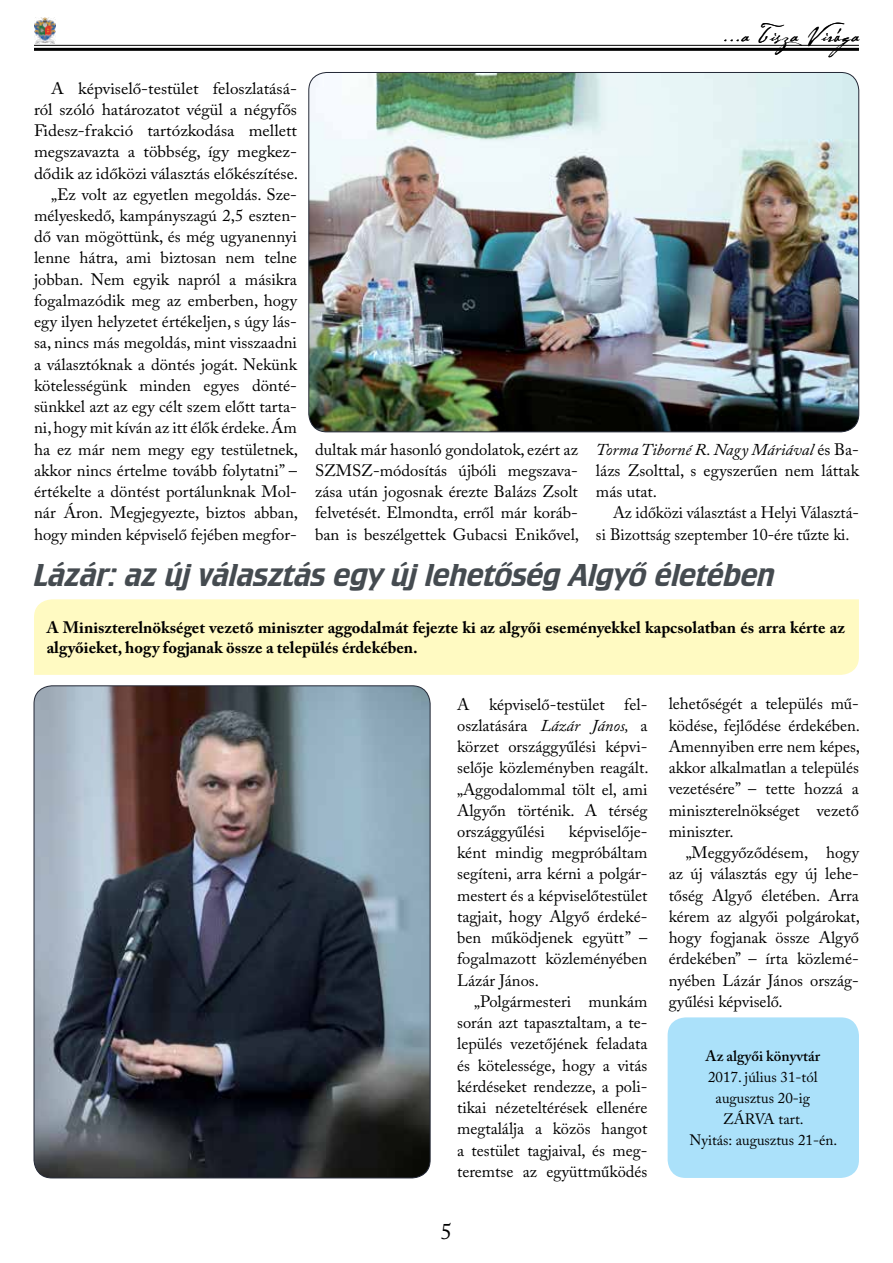
<style>
.page{position:relative;width:893px;height:1263px;background:#fff}
.page>*{position:absolute;margin:0;border:0;box-sizing:border-box;transform-origin:0 0}
.t1{font:33px "Crillee TOT";color:#454b50}
.t2{font:24px "Cezanne";letter-spacing:.04em;color:#000}
.t3{font:22.5px "Adobe Caslon Pro";color:#000}
.t4{font:16.5px/21.3px "Adobe Caslon Pro";color:#000;text-align:justify}
.t5{font:16.5px/21.3px "Adobe Caslon Pro";color:#000;text-align:right;scale:1.04 1}
.t6{font:700 16.5px/19.8px "Adobe Caslon Pro";color:#000}
.t7{font:15px/21px "Adobe Caslon Pro";color:#000;text-align:center}
.t8{font:600 15px "Adobe Caslon Pro";color:#000}
.s1{font-style:italic}
</style>
<div class="page">
<hr style="left:34px;top:45px;width:825px;height:1px;background:#000">
<hr style="left:34px;top:48px;width:825px;height:3px;background:#000">
<img style="left:34px;top:17px;width:21px;height:26px">
<img style="left:309px;top:72px;width:550px;height:360px">
<div style="left:34px;top:599px;width:825px;height:76px;background:#fffac2"></div>
<img style="left:34px;top:686px;width:396px;height:492px">
<div style="left:668px;top:1017px;width:191px;height:161px;background:#abe1fa;border-radius:18px"></div>
<h2 class="t2" style="left:723px;top:19px;width:143px">...a Tisza Virága</h2>
<p class="t5" style="left:34px;top:77px;width:256px">A képviselő-testület feloszlatásá&shy;ról szóló határozatot végül a négyfős Fidesz-frakció tartózkodása mellett megszavazta a többség, így megkez&shy;dődik az időközi választás előkészítése. „Ez volt az egyetlen megoldás. Sze&shy;mélyeskedő, kampányszagú 2,5 eszten&shy;dő van mögöttünk, és még ugyanennyi lenne hátra, ami biztosan nem telne jobban. Nem egyik napról a másikra fogalmazódik meg az emberben, hogy egy ilyen helyzetet értékeljen, s úgy lás&shy;sa, nincs más megoldás, mint visszaadni a választóknak a döntés jogát. Nekünk kötelességünk minden egyes dönté&shy;sünkkel azt az egy célt szem előtt tarta&shy;ni, hogy mit kíván az itt élők érdeke. Ám ha ez már nem megy egy testületnek, akkor nincs értelme tovább folytatni” – értékelte a döntést portálunknak Mol&shy;nár Áron. Megjegyezte, biztos abban, hogy minden képviselő fejében megfor-</p>
<p class="t4" style="left:315px;top:438px;width:266px">dultak már hasonló gondolatok, ezért az SZMSZ-módosítás újbóli megszava&shy;zása után jogosnak érezte Balázs Zsolt felvetését. Elmondta, erről már koráb&shy;ban is beszélgettek Gubacsi Enikővel,</p>
<p class="t4" style="left:596px;top:438px;width:264px"><span class="s1">Torma Tiborné R. Nagy Máriával</span> és Ba&shy;lázs Zsolttal, s egyszerűen nem láttak más utat.</p>
<p class="t4" style="left:596px;top:502px;width:264px;text-indent:17px">Az időközi választást a Helyi Választá&shy;si Bizottság szeptember 10-ére tűzte ki.</p>
<h1 class="t1" style="left:34px;top:556px;width:742px">Lázár: az új választás egy új lehetőség Algyő életében</h1>
<p class="t6" style="left:47px;top:618px;width:800px">A Miniszterelnökséget vezető miniszter aggodalmát fejezte ki az algyői eseményekkel kapcsolatban és arra kérte az algyőieket, hogy fogjanak össze a település érdekében.</p>
<p class="t4" style="left:457px;top:693px;width:193px">A képviselő-testület fel&shy;oszlatására <span class="s1">Lázár János,</span> a körzet országgyűlési képvi&shy;selője közleményben reagált. „Aggodalommal tölt el, ami Algyőn történik. A térség országgyűlési</p>
<p class="t4" style="left:457px;top:821px;width:192px;text-indent:112px">képviselője&shy;ként mindig megpróbáltam segíteni, arra kérni a polgár&shy;mestert és a képviselőtestület tagjait, hogy Algyő érdeké&shy;ben működjenek együtt” – fogalmazott közleményében Lázár János.</p>
<p class="t4" style="left:457px;top:990px;width:192px;text-indent:17px">„Polgármesteri munkám során azt tapasztaltam, a te&shy;lepülés vezetőjének feladata és kötelessége, hogy a vitás kérdéseket rendezze, a poli&shy;tikai nézeteltérések ellenére megtalálja a közös hangot a testület tagjaival, és meg&shy;teremtse az együttműködés</p>
<h3 class="t3" style="left:441px;top:1218px;width:13px">5</h3>
<p class="t4" style="left:669px;top:693px;width:193px">lehetőségét a település mű&shy;ködése, fejlődése érdekében.<br>Amennyiben erre nem képes, akkor alkalmatlan a település vezetésére” – tette hozzá a miniszterelnökséget vezető miniszter.</p>
<p class="t4" style="left:669px;top:842px;width:193px;text-align:left;text-indent:17px">„Meggyőződésem, hogy az új választás egy új lehe&shy;tőség Algyő életében. Arra kérem az algyői polgárokat, hogy fogjanak össze Algyő érdekében” – írta közlemé&shy;nyében Lázár János ország&shy;gyűlési képviselő.</p>
<p class="t8" style="left:706px;top:1047px;width:116px">Az algyői könyvtár</p>
<p class="t7" style="left:690px;top:1066px;width:149px">2017. július 31-tól augusztus 20-ig<br>ZÁRVA tart.<br>Nyitás: augusztus 21-én.</p>
</div>
